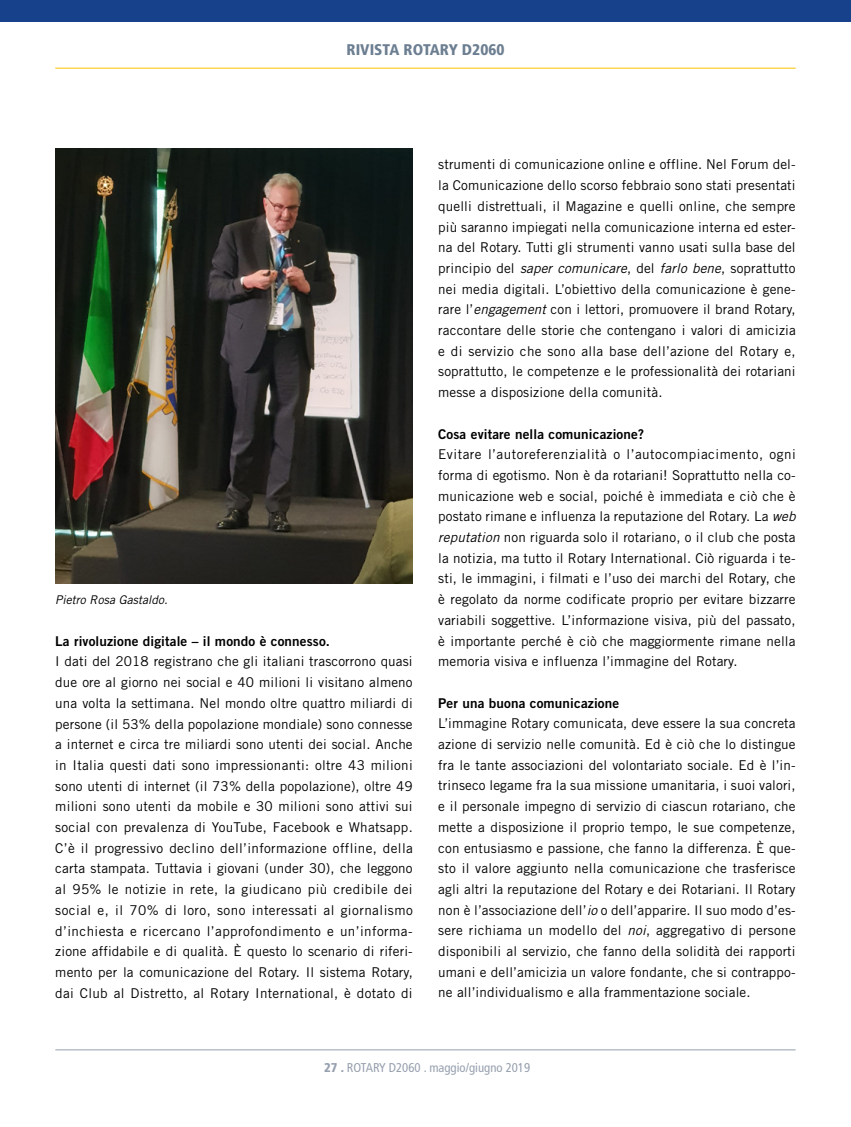
<style>
.page{position:relative;width:851px;height:1127px;background:#fff}
.page>*{position:absolute;margin:0;border:0;box-sizing:border-box;transform-origin:0 0}
.t1{font:900 condensed 15.45px "Frutiger LT Std";color:#6c7e91}
.t2{font:13.5px/20.7px "Trade Gothic";letter-spacing:.01em;color:#000;text-align:justify}
.t3{font:13.5px "Trade Gothic Bold Two";letter-spacing:.01em;color:#000}
.t4{font:condensed 12.75px "Frutiger LT Std";color:#97a0af}
.t5{font:italic 12px "Trade Gothic";color:#000}
.s1{font-style:italic}
.s2{font-weight:900}
</style>
<div class="page">
<hr style="left:55px;top:68px;width:740px;height:1px;background:#fdc100">
<hr style="left:55px;top:1049px;width:740px;height:1px;background:#97a0af">
<img style="left:55px;top:149px;width:357px;height:435px">
<div style="left:0;top:0;width:850px;height:21px;background:#17418a"></div>
<p class="t1" style="left:346px;top:40px;width:159px">RIVISTA ROTARY D2060</p>
<p class="t5" style="left:55px;top:593px;width:117px">Pietro Rosa Gastaldo.</p>
<p class="t3" style="left:55px;top:632px;width:276px">La rivoluzione digitale – il mondo è connesso.</p>
<p class="t2" style="left:55px;top:651px;width:359px">I dati del 2018 registrano che gli italiani trascorrono quasi due ore al giorno nei social e 40 milioni li visitano almeno una volta la settimana. Nel mondo oltre quattro miliardi di persone (il 53% della popolazione mondiale) sono connesse a internet e circa tre miliardi sono utenti dei social. Anche in Italia questi dati sono impressionanti: oltre 43 milioni sono utenti di internet (il 73% della popolazione), oltre 49 milioni sono utenti da mobile e 30 milioni sono attivi sui social con prevalenza di YouTube, Facebook e Whatsapp.<br>C’è il progressivo declino dell’informazione offline, della carta stampata. Tuttavia i giovani (under 30), che leggono al 95% le notizie in rete, la giudicano più credibile dei social e, il 70% di loro, sono interessati al giornalismo d’inchiesta e ricercano l’approfondimento e un’informa&shy;zione affidabile e di qualità. È questo lo scenario di riferi&shy;mento per la comunicazione del Rotary. Il sistema Rotary, dai Club al Distretto, al Rotary International, è dotato di</p>
<p class="t2" style="left:438px;top:154px;width:359px">strumenti di comunicazione online e offline. Nel Forum del&shy;la Comunicazione dello scorso febbraio sono stati presentati quelli distrettuali, il Magazine e quelli online, che sempre più saranno impiegati nella comunicazione interna ed ester&shy;na del Rotary. Tutti gli strumenti vanno usati sulla base del principio del <span class="s1">saper comunicare</span>, del <span class="s1">farlo bene</span>, soprattutto nei media digitali. L’obiettivo della comunicazione è gene&shy;rare l’<span class="s1">engagement</span> con i lettori, promuovere il brand Rotary, raccontare delle storie che contengano i valori di amicizia e di servizio che sono alla base dell’azione del Rotary e, soprattutto, le competenze e le professionalità dei rotariani messe a disposizione della comunità.</p>
<p class="t3" style="left:438px;top:425px;width:207px">Cosa evitare nella comunicazione?</p>
<p class="t2" style="left:438px;top:444px;width:359px">Evitare l’autoreferenzialità o l’autocompiacimento, ogni forma di egotismo. Non è da rotariani! Soprattutto nella co&shy;municazione web e social, poiché è immediata e ciò che è postato rimane e influenza la reputazione del Rotary. La <span class="s1">web reputation</span> non riguarda solo il rotariano, o il club che posta la notizia, ma tutto il Rotary International. Ciò riguarda i te&shy;sti, le immagini, i filmati e l’uso dei marchi del Rotary, che è regolato da norme codificate proprio per evitare bizzarre variabili soggettive. L’informazione visiva, più del passato, è importante perché è ciò che maggiormente rimane nella memoria visiva e influenza l’immagine del Rotary.</p>
<p class="t3" style="left:438px;top:694px;width:182px">Per una buona comunicazione</p>
<p class="t2" style="left:438px;top:713px;width:359px">L’immagine Rotary comunicata, deve essere la sua concreta azione di servizio nelle comunità. Ed è ciò che lo distingue fra le tante associazioni del volontariato sociale. Ed è l’in&shy;trinseco legame fra la sua missione umanitaria, i suoi valori, e il personale impegno di servizio di ciascun rotariano, che mette a disposizione il proprio tempo, le sue competenze, con entusiasmo e passione, che fanno la differenza. È que&shy;sto il valore aggiunto nella comunicazione che trasferisce agli altri la reputazione del Rotary e dei Rotariani. Il Rotary non è l’associazione dell’<span class="s1">io</span> o dell’apparire. Il suo modo d’es&shy;sere richiama un modello del <span class="s1">noi</span>, aggregativo di persone disponibili al servizio, che fanno della solidità dei rapporti umani e dell’amicizia un valore fondante, che si contrappo&shy;ne all’individualismo e alla frammentazione sociale.</p>
<p class="t4" style="left:324px;top:1059px;width:207px"><span class="s2">27 .</span> ROTARY D2060 . maggio/giugno 2019</p>
</div>
